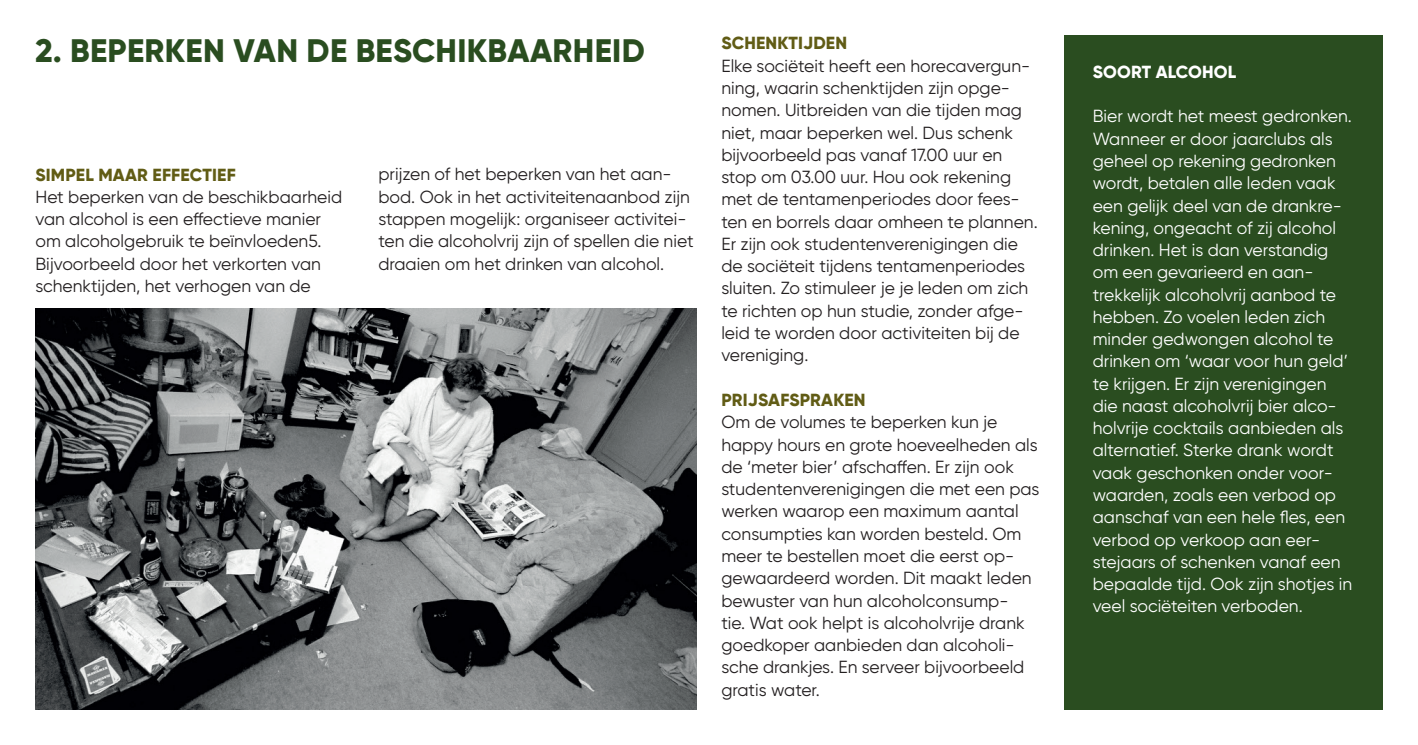
<style>
.page{position:relative;width:1418px;height:745px;background:#fff}
.page>*{position:absolute;margin:0;border:0;box-sizing:border-box;transform-origin:0 0}
.t1{font:800 32.5px "Gilroy";letter-spacing:.01em;color:#2a4d20}
.t2{font:17.5px/22.2px "Gilroy";color:#231f20}
.t3{font:17.5px/22.2px "Gilroy";color:#fff}
.t4{font:800 17.5px "Gilroy";letter-spacing:.01em;color:#615c15}
.t5{font:800 17.5px "Gilroy";letter-spacing:.01em;color:#fff}
</style>
<div class="page">
<img style="left:35px;top:308px;width:661px;height:401px">
<div style="left:1064px;top:35px;width:318px;height:674px;background:#2a4d20"></div>
<h1 class="t1" style="left:35px;top:30px;width:220px">2. BEPERKEN VAN</h1>
<h1 class="t1" style="left:306px;top:30px;width:203px">DE BESCHI KBAA</h1>
<h1 class="t1" style="left:552px;top:30px;width:39px">RHEID</h1>
<p class="t4" style="left:36px;top:163px;width:77px">SIM PEL MAA</p>
<p class="t4" style="left:137px;top:163px;width:100px">R EFFECTIEF</p>
<p class="t2" style="left:35px;top:185px;width:308px">Het beperken van de beschikbaarheid van alcohol is een effectieve manier om alcoholgebruik te beïnvloeden5.<br>Bijvoorbeeld door het verkorten van schenktijden, het verhogen van de</p>
<p class="t2" style="left:378px;top:163px;width:316px">prijzen of het beperken van het aan&shy;bod. Ook in het activiteitenaanbod zijn stappen mogelijk: organiseer activitei&shy;ten die alcoholvrij zijn of spellen die niet draaien om het drinken van alcohol.</p>
<p class="t4" style="left:721px;top:32px;width:12px">SCHEN</p>
<p class="t4" style="left:777px;top:32px;width:48px">KTIJDEN</p>
<p class="t2" style="left:721px;top:54px;width:318px">Elke sociëteit heeft een horecavergun&shy;ning, waarin schenktijden zijn opge&shy;nomen. Uitbreiden van die tijden mag niet, maar beperken wel. Dus schenk bijvoorbeeld pas vanaf 17.00 uur en stop om 03.00 uur. Hou ook rekening met de tentamenperiodes door fees&shy;ten en borrels daar omheen te plannen.<br>Er zijn ook studentenverenigingen die de sociëteit tijdens tentamenperiodes sluiten. Zo stimuleer je je leden om zich te richten op hun studie, zonder afge&shy;leid te worden door activiteiten bij de vereniging.</p>
<p class="t4" style="left:721px;top:388px;width:134px">PRIJSAFSPRAKEN</p>
<p class="t2" style="left:721px;top:410px;width:320px">Om de volumes te beperken kun je happy hours en grote hoeveelheden als de ‘meter bier’ afschaffen. Er zijn ook studentenverenigingen die met een pas werken waarop een maximum aantal consumpties kan worden besteld. Om meer te bestellen moet die eerst op&shy;gewaardeerd worden. Dit maakt leden bewuster van hun alcoholconsump-<br>tie. Wat ook helpt is alcoholvrije drank goedkoper aanbieden dan alcoholi&shy;sche drankjes. En serveer bijvoorbeeld gratis water.</p>
<p class="t5" style="left:1092px;top:61px;width:145px">SOORT ALCOHOL</p>
<p class="t3" style="left:1092px;top:105px;width:261px">Bier wordt het meest gedronken.<br>Wanneer er door jaarclubs als geheel op rekening gedronken wordt, betalen alle leden vaak een gelijk deel van de drankre&shy;kening, ongeacht of zij alcohol drinken. Het is dan verstandig om een gevarieerd en aan&shy;trekkelijk alcoholvrij aanbod te hebben. Zo voelen leden zich minder gedwongen alcohol te drinken om ‘waar voor hun geld’ te krijgen. Er zijn verenigingen die naast alcoholvrij bier alco&shy;holvrije cocktails aanbieden als alternatief. Sterke drank wordt vaak geschonken onder voor&shy;waarden, zoals een verbod op aanschaf van een hele fles, een verbod op verkoop aan eer&shy;stejaars of schenken vanaf een bepaalde tijd. Ook zijn shotjes in veel sociëteiten verboden.</p>
</div>
